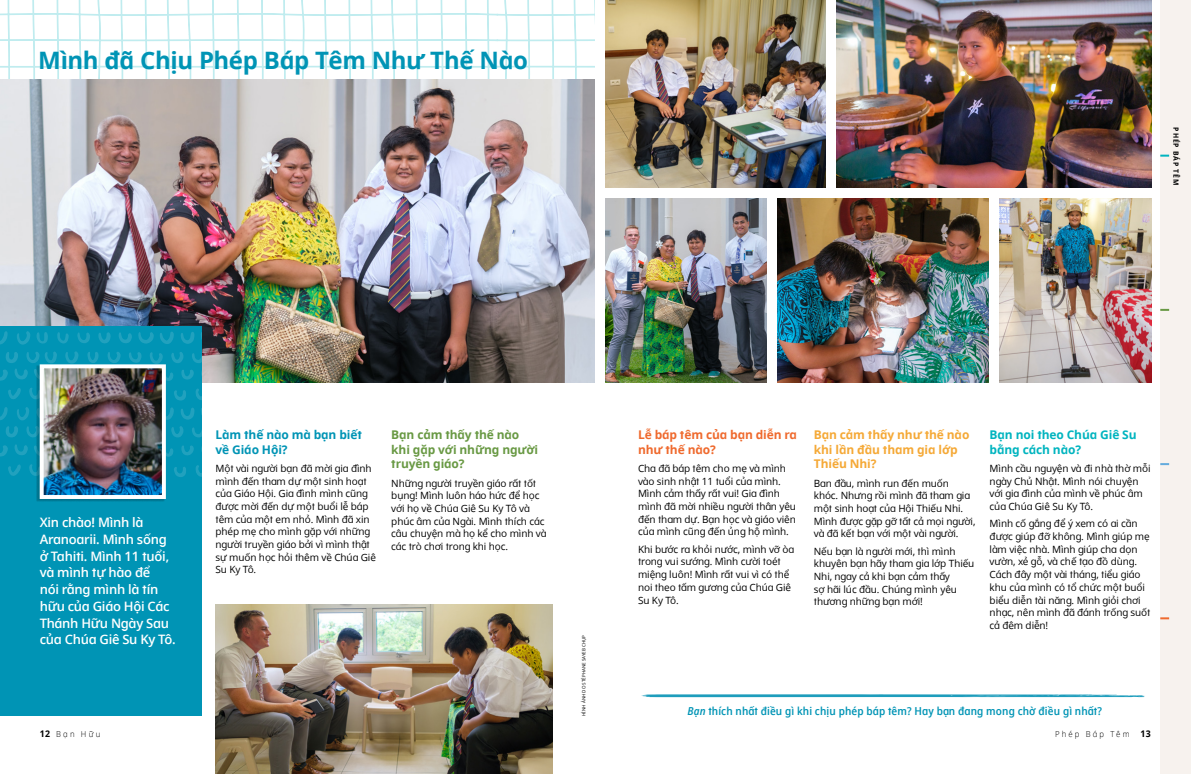
<style>
.page{position:relative;width:1191px;height:774px;background:#fff}
.page>*{position:absolute;margin:0;border:0;box-sizing:border-box;transform-origin:0 0}
.t1{font:700 24px "Dots Solidlds Lat";letter-spacing:-.015em;color:#0094b5}
.t2{font:600 13px/16.7px "Dots Solidlds Lat";letter-spacing:-.02em;color:#fff}
.h2_orange_2{font:700 12px/14.5px "Dots Solidlds Lat";letter-spacing:-.01em;color:#f5a937}
.h2_lime_green_5{font:700 12px/14.5px "Dots Solidlds Lat";letter-spacing:-.01em;color:#699944}
.h2_aqua_3{font:700 12px/14.5px "Dots Solidlds Lat";letter-spacing:-.01em;color:#00b4bf}
.h2_orange_5{font:700 12px/14.5px "Dots Solidlds Lat";letter-spacing:-.01em;color:#ef6a2e}
.h2_aqua_5{font:700 12px/14.5px "Dots Solidlds Lat";letter-spacing:-.01em;color:#0094b5}
.p1_aside_info_first{font:600 11px "Dots Solid Condlds Lat";letter-spacing:.01em;color:#0094b5}
.p2_first{font:10px/12.7px "Dots Solidlds Lat";letter-spacing:-.01em;color:#000}
.t3{font:300 8.2px "Dots Solidlds Lat";letter-spacing:.28em;color:#000;scale:.95 1}
.p1_label{font:700 7.1px "Dots Solidlds Lat";letter-spacing:.12em;color:#000;scale:.95 1}
.t4{font:4.5px "Dots Solidlds Lat";color:#000}
.s1{font-style:italic}
.s2{font-weight:700;font-size:9.2px}
</style>
<div class="page">
<svg style="left:0;top:0;width:595px;height:79px"></svg>
<img style="left:215px;top:604px;width:338px;height:170px">
<svg style="left:641px;top:694px;width:504px;height:3px;background:#49afc8"></svg>
<img style="left:605px;top:0;width:221px;height:188px">
<img style="left:0;top:79px;width:595px;height:304px">
<div style="left:0;top:326px;width:201px;height:390px;background:#0094b5"></div>
<svg style="left:201px;top:331px;width:1px;height:14px"></svg>
<svg style="left:160px;top:332px;width:14px;height:12px"></svg>
<svg style="left:181px;top:332px;width:13px;height:12px"></svg>
<svg style="left:98px;top:332px;width:13px;height:12px"></svg>
<svg style="left:119px;top:332px;width:35px;height:12px"></svg>
<svg style="left:77px;top:332px;width:13px;height:11px"></svg>
<svg style="left:57px;top:332px;width:12px;height:12px"></svg>
<svg style="left:174px;top:467px;width:12px;height:10px"></svg>
<svg style="left:196px;top:465px;width:5px;height:12px"></svg>
<svg style="left:36px;top:332px;width:12px;height:12px"></svg>
<svg style="left:17px;top:331px;width:13px;height:14px"></svg>
<svg style="left:0;top:331px;width:8px;height:14px"></svg>
<svg style="left:0;top:351px;width:202px;height:107px"></svg>
<svg style="left:29px;top:464px;width:7px;height:12px"></svg>
<svg style="left:8px;top:464px;width:13px;height:12px"></svg>
<div style="left:36px;top:365px;width:129px;height:137px;background:#000;opacity:.22"></div>
<img style="left:45px;top:369px;width:116px;height:125px">
<div style="left:40px;top:364px;width:126px;height:135px;border:4px solid #fff"></div>
<img style="left:605px;top:198px;width:162px;height:185px">
<img style="left:777px;top:198px;width:212px;height:185px">
<img style="left:999px;top:198px;width:152px;height:185px">
<img style="left:836px;top:0;width:315px;height:188px">
<div style="left:1160px;top:0;width:31px;height:774px;background:#f7f2ee"></div>
<svg style="left:1160px;top:155px;width:9px;height:2px"></svg>
<svg style="left:1160px;top:463px;width:9px;height:2px"></svg>
<svg style="left:1160px;top:617px;width:9px;height:2px"></svg>
<svg style="left:1160px;top:309px;width:9px;height:2px"></svg>
<p class="t1" style="left:38px;top:42px;width:491px">Mình đã Chịu Phép Báp Têm Như Thế Nào</p>
<p class="p1_label" style="left:1181px;top:127px;width:62px;rotate:90deg">PHÉP BÁP TÊM</p>
<p class="t2" style="left:40px;top:514px;width:137px">Xin chào! Mình là<br>Aranoarii. Mình sống ở Tahiti. Mình 11 tuổi, và mình tự hào để<br>nói rằng mình là tín hữu của Giáo Hội Các<br>Thánh Hữu Ngày Sau của Chúa Giê Su Ky Tô.</p>
<p class="h2_aqua_5" style="left:215px;top:428px;width:148px">Làm thế nào mà bạn biết về Giáo Hội?</p>
<p class="p2_first" style="left:215px;top:462px;width:162px">Một vài người bạn đã mời gia đình mình đến tham dự một sinh hoạt của Giáo Hội. Gia đình mình cũng được mời đến dự một buổi lễ báp têm của một em nhỏ. Mình đã xin phép mẹ cho mình gặp với những người truyền giáo bởi vì mình thật sự muốn học hỏi thêm về Chúa Giê<br>Su Ky Tô.</p>
<p class="h2_lime_green_5" style="left:391px;top:428px;width:148px">Bạn cảm thấy thế nào khi gặp với những người truyền giáo?</p>
<p class="p2_first" style="left:391px;top:477px;width:157px">Những người truyền giáo rất tốt bụng! Mình luôn háo hức để học với họ về Chúa Giê Su Ky Tô và phúc âm của Ngài. Mình thích các câu chuyện mà họ kể cho mình và các trò chơi trong khi học.</p>
<p class="t4" style="left:580px;top:716px;width:83px;rotate:-90deg">HÌNH ẢNH DO STÉPHANE SAYEB CHỤP</p>
<p class="h2_orange_5" style="left:638px;top:428px;width:161px">Lễ báp têm của bạn diễn ra như thế nào?</p>
<p class="p2_first" style="left:638px;top:462px;width:159px">Cha đã báp têm cho mẹ và mình vào sinh nhật 11 tuổi của mình.<br>Mình cảm thấy rất vui! Gia đình mình đã mời nhiều người thân yêu đến tham dự. Bạn học và giáo viên của mình cũng đến ủng hộ mình.</p>
<p class="p2_first" style="left:638px;top:543px;width:157px">Khi bước ra khỏi nước, mình vỡ òa trong vui sướng. Mình cười toét miệng luôn! Mình rất vui vì có thể noi theo tấm gương của Chúa Giê<br>Su Ky Tô.</p>
<p class="h2_orange_2" style="left:814px;top:428px;width:157px">Bạn cảm thấy như thế nào khi lần đầu tham gia lớp<br>Thiếu Nhi?</p>
<p class="p2_first" style="left:814px;top:477px;width:163px">Ban đầu, mình run đến muốn khóc. Nhưng rồi mình đã tham gia một sinh hoạt của Hội Thiếu Nhi.<br>Mình được gặp gỡ tất cả mọi người, và đã kết bạn với một vài người.</p>
<p class="p2_first" style="left:814px;top:545px;width:162px">Nếu bạn là người mới, thì mình khuyên bạn hãy tham gia lớp Thiếu<br>Nhi, ngay cả khi bạn cảm thấy<br>sợ hãi lúc đầu. Chúng mình yêu thương những bạn mới!</p>
<p class="h2_aqua_3" style="left:989px;top:428px;width:148px">Bạn noi theo Chúa Giê Su bằng cách nào?</p>
<p class="p2_first" style="left:989px;top:462px;width:162px">Mình cầu nguyện và đi nhà thờ mỗi ngày Chủ Nhật. Mình nói chuyện với gia đình của mình về phúc âm của Chúa Giê Su Ky Tô.</p>
<p class="p2_first" style="left:989px;top:517px;width:162px">Mình cố gắng để ý xem có ai cần được giúp đỡ không. Mình giúp mẹ làm việc nhà. Mình giúp cha dọn vườn, xẻ gỗ, và chế tạo đồ dùng.<br>Cách đây một vài tháng, tiểu giáo khu của mình có tổ chức một buổi biểu diễn tài năng. Mình giỏi chơi nhạc, nên mình đã đánh trống suốt cả đêm diễn!</p>
<p class="p1_aside_info_first" style="left:687px;top:703px;width:416px"><span class="s1">Bạn</span> thích nhất điều gì khi chịu phép báp têm? Hay bạn đang mong chờ điều gì nhất?</p>
<p class="t3" style="left:40px;top:728px;width:65px"><span class="s2">12</span> Bạn Hữu</p>
<p class="t3" style="left:1055px;top:728px;width:102px">Phép Báp Têm <span class="s2">13</span></p>
</div>
